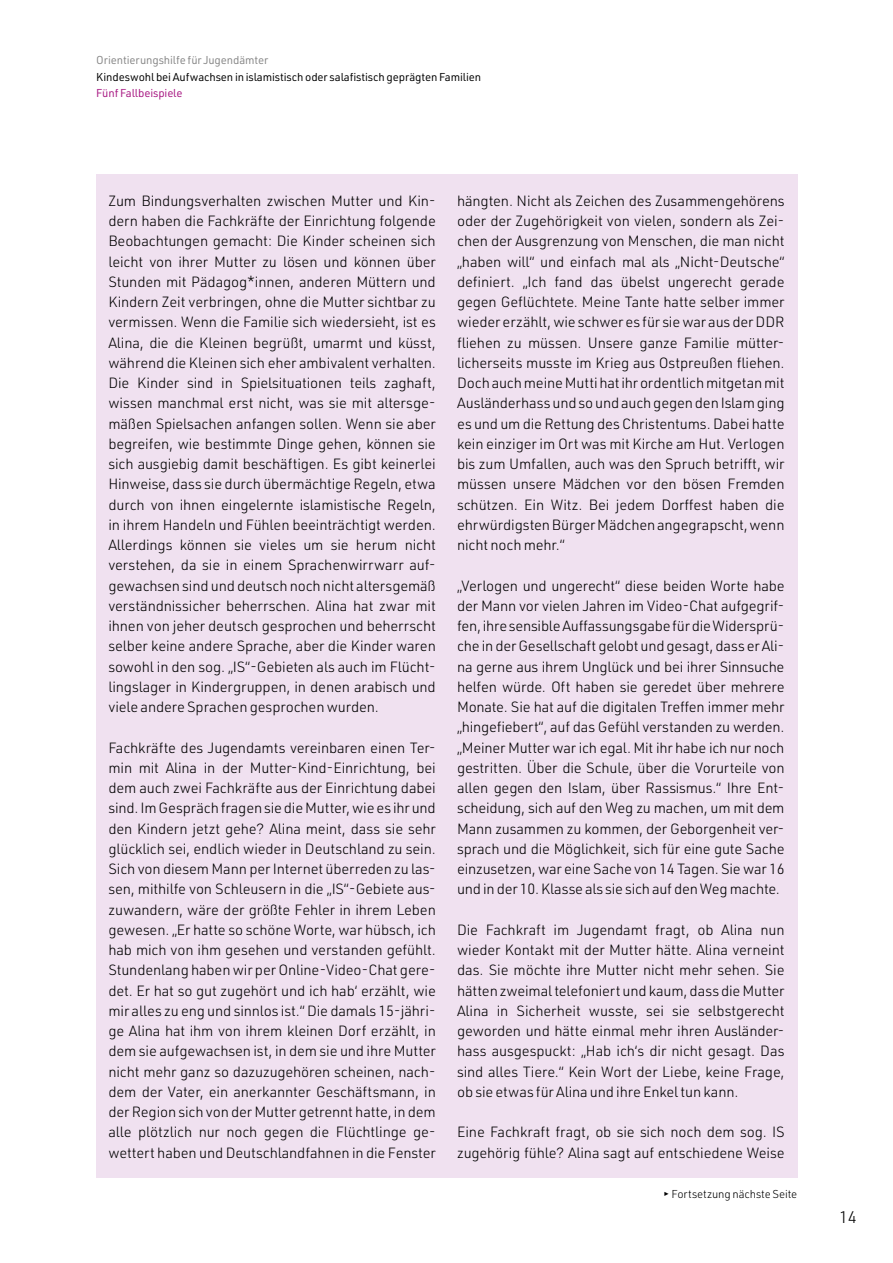
<style>
.page{position:relative;width:893px;height:1263px;background:#fff}
.page>*{position:absolute;margin:0;border:0;box-sizing:border-box;transform-origin:0 0}
.t1{font:300 16.5px "URWDIN";color:#000}
.t2{font:300 14.55px/20.2px "URWDIN";letter-spacing:-.01em;color:#000;text-align:justify}
.t3{font:11.25px "URWDIN";letter-spacing:-.01em;color:#000}
.t4{font:11.25px "URWDIN";letter-spacing:-.01em;color:#878787}
.t5{font:300 11.25px "URWDIN";letter-spacing:-.01em;color:#000}
.t6{font:11.25px "URWDIN";letter-spacing:-.01em;color:#a71681}
</style>
<div class="page">
<div style="left:96px;top:174px;width:701px;height:1004px;background:#f0e1f0"></div>
<p class="t4" style="left:96px;top:53px;width:174px">Orientierungshilfe für Jugendämter</p>
<p class="t3" style="left:96px;top:69px;width:386px">Kindeswohl bei Aufwachsen in islamistisch oder salafistisch geprägten Familien</p>
<p class="t6" style="left:96px;top:86px;width:88px">Fünf Fallbeispiele</p>
<p class="t2" style="left:108px;top:190px;width:329px">Zum Bindungsverhalten zwischen Mutter und Kin&shy;dern haben die Fachkräfte der Einrichtung folgende Beobachtungen gemacht: Die Kinder scheinen sich leicht von ihrer Mutter zu lösen und können über Stunden mit Pädagog*innen, anderen Müttern und Kindern Zeit verbringen, ohne die Mutter sichtbar zu vermissen. Wenn die Familie sich wiedersieht, ist es Alina, die die Kleinen begrüßt, umarmt und küsst, während die Kleinen sich eher ambivalent verhalten.<br>Die Kinder sind in Spielsituationen teils zaghaft, wissen manchmal erst nicht, was sie mit altersge&shy;mäßen Spielsachen anfangen sollen. Wenn sie aber begreifen, wie bestimmte Dinge gehen, können sie sich ausgiebig damit beschäftigen. Es gibt keinerlei Hinweise, dass sie durch übermächtige Regeln, etwa durch von ihnen eingelernte islamistische Regeln, in ihrem Handeln und Fühlen beeinträchtigt werden.<br>Allerdings können sie vieles um sie herum nicht verstehen, da sie in einem Sprachenwirrwarr auf&shy;gewachsen sind und deutsch noch nicht altersgemäß verständnissicher beherrschen. Alina hat zwar mit ihnen von jeher deutsch gesprochen und beherrscht selber keine andere Sprache, aber die Kinder waren sowohl in den sog. „IS“- Gebieten als auch im Flücht&shy;lingslager in Kindergruppen, in denen arabisch und viele andere Sprachen gesprochen wurden.</p>
<p class="t2" style="left:108px;top:737px;width:329px">Fachkräfte des Jugendamts vereinbaren einen Ter&shy;min mit Alina in der Mutter- Kind- Einrichtung, bei dem auch zwei Fachkräfte aus der Einrichtung dabei sind. Im Gespräch fragen sie die Mutter, wie es ihr und den Kindern jetzt gehe? Alina meint, dass sie sehr glücklich sei, endlich wieder in Deutschland zu sein.<br>Sich von diesem Mann per Internet überreden zu las&shy;sen, mithilfe von Schleusern in die „IS“- Gebiete aus&shy;zuwandern, wäre der größte Fehler in ihrem Leben gewesen. „Er hatte so schöne Worte, war hübsch, ich hab mich von ihm gesehen und verstanden gefühlt.<br>Stundenlang haben wir per Online--Video- Chat gere&shy;det. Er hat so gut zugehört und ich hab‘ erzählt, wie mir alles zu eng und sinnlos ist.“ Die damals 15-jähri&shy;ge Alina hat ihm von ihrem kleinen Dorf erzählt, in dem sie aufgewachsen ist, in dem sie und ihre Mutter nicht mehr ganz so dazuzugehören scheinen, nach&shy;dem der Vater, ein anerkannter Geschäftsmann, in der Region sich von der Mutter getrennt hatte, in dem alle plötzlich nur noch gegen die Flüchtlinge ge&shy;wettert haben und Deutschlandfahnen in die Fenster</p>
<p class="t2" style="left:457px;top:190px;width:329px">hängten. Nicht als Zeichen des Zusammengehörens oder der Zugehörigkeit von vielen, sondern als Zei&shy;chen der Ausgrenzung von Menschen, die man nicht „haben will“ und einfach mal als „Nicht- Deutsche“ definiert. „Ich fand das übelst ungerecht gerade gegen Geflüchtete. Meine Tante hatte selber immer wieder erzählt, wie schwer es für sie war aus der DDR fliehen zu müssen. Unsere ganze Familie mütter&shy;licherseits musste im Krieg aus Ostpreußen fliehen.<br>Doch auch meine Mutti hat ihr ordentlich mitgetan mit Ausländerhass und so und auch gegen den Islam ging es und um die Rettung des Christentums. Dabei hatte kein einziger im Ort was mit Kirche am Hut. Verlogen bis zum Umfallen, auch was den Spruch betrifft, wir müssen unsere Mädchen vor den bösen Fremden schützen. Ein Witz. Bei jedem Dorffest haben die ehrwürdigsten Bürger Mädchen angegrapscht, wenn nicht noch mehr.“</p>
<p class="t2" style="left:457px;top:575px;width:329px">„Verlogen und ungerecht“ diese beiden Worte habe der Mann vor vielen Jahren im Video- Chat aufgegrif&shy;fen, ihre sensible Auffassungsgabe für die Widersprü&shy;che in der Gesellschaft gelobt und gesagt, dass er Ali&shy;na gerne aus ihrem Unglück und bei ihrer Sinnsuche helfen würde. Oft haben sie geredet über mehrere Monate. Sie hat auf die digitalen Treffen immer mehr „hingefiebert“, auf das Gefühl verstanden zu werden. „Meiner Mutter war ich egal. Mit ihr habe ich nur noch gestritten. Über die Schule, über die Vorurteile von allen gegen den Islam, über Rassismus.“ Ihre Ent&shy;scheidung, sich auf den Weg zu machen, um mit dem Mann zusammen zu kommen, der Geborgenheit ver&shy;sprach und die Möglichkeit, sich für eine gute Sache einzusetzen, war eine Sache von 14 Tagen. Sie war 16 und in der 10. Klasse als sie sich auf den Weg machte.</p>
<p class="t2" style="left:457px;top:919px;width:329px">Die Fachkraft im Jugendamt fragt, ob Alina nun wieder Kontakt mit der Mutter hätte. Alina verneint das. Sie möchte ihre Mutter nicht mehr sehen. Sie hätten zweimal telefoniert und kaum, dass die Mutter Alina in Sicherheit wusste, sei sie selbstgerecht geworden und hätte einmal mehr ihren Ausländer&shy;hass ausgespuckt: „Hab ich‘s dir nicht gesagt. Das sind alles Tiere.“ Kein Wort der Liebe, keine Frage, ob sie etwas für Alina und ihre Enkel tun kann.</p>
<p class="t2" style="left:457px;top:1122px;width:329px">Eine Fachkraft fragt, ob sie sich noch dem sog. IS zugehörig fühle? Alina sagt auf entschiedene Weise</p>
<p class="t5" style="left:663px;top:1187px;width:136px">▸ Fortsetzung nächste Seite</p>
<p class="t1" style="left:839px;top:1206px;width:19px">14</p>
</div>
